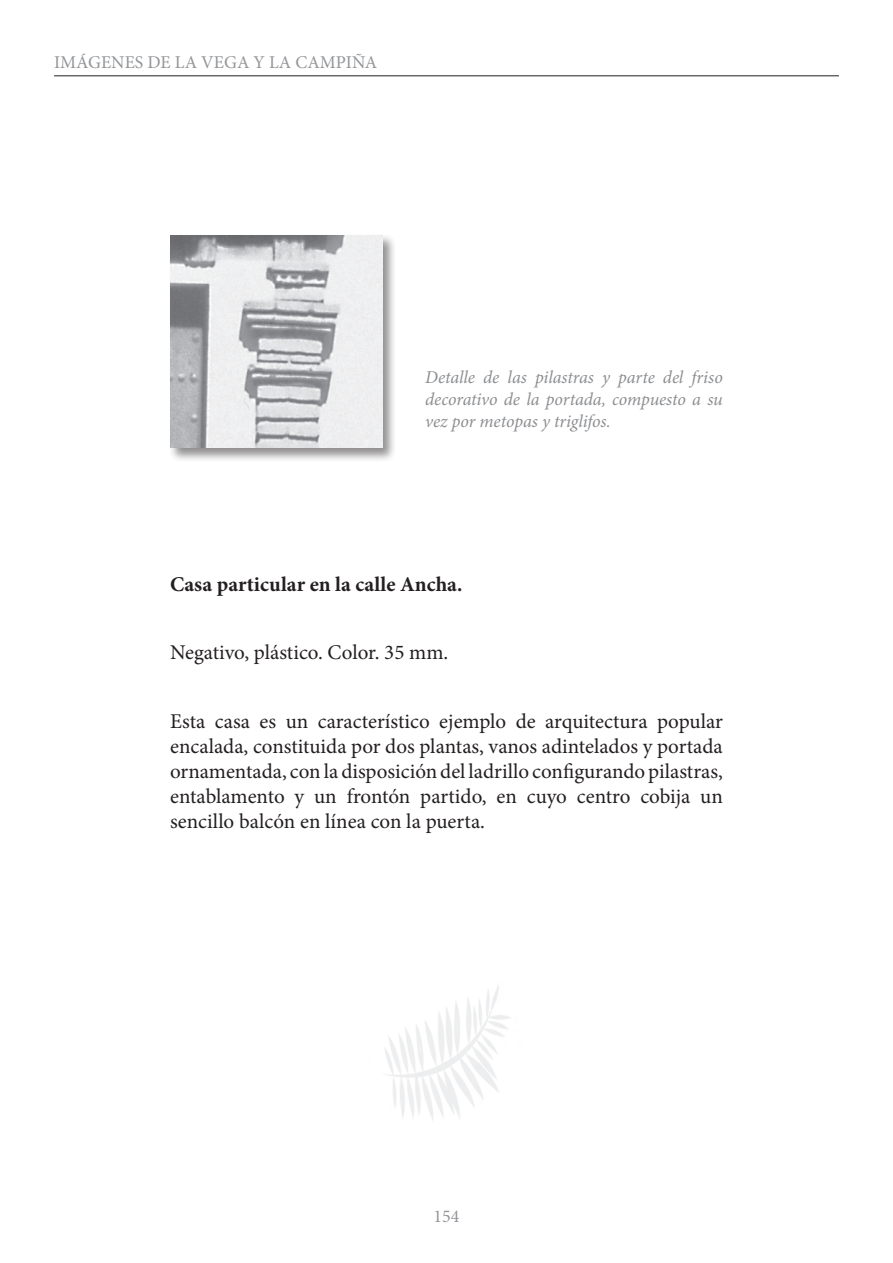
<style>
.page{position:relative;width:893px;height:1263px;background:#fff}
.page>*{position:absolute;margin:0;border:0;box-sizing:border-box;transform-origin:0 0}
.Normal_copy2{font:21px/25.2px "Minion Pro";color:#231f20;text-align:justify}
.Normal_copy2-2{font:700 21px "Minion Pro";letter-spacing:.005em;color:#231f20}
.Paragraph_Style_1{font:italic 18px/21.6px "Minion Pro";letter-spacing:-.01em;color:#8c8e91;text-align:justify}
.t1{font:18px "Minion Pro";color:#939598}
</style>
<div class="page">
<hr style="left:54px;top:75px;width:785px;height:1px;background:#231f20">
<div style="left:168px;top:233px;width:236px;height:236px;background:#231f20;opacity:.5"></div>
<img style="left:170px;top:235px;width:213px;height:213px">
<p class="t1" style="left:54px;top:50px;width:325px">IMÁGENES DE LA VEGA Y LA CAMPIÑA</p>
<p class="Paragraph_Style_1" style="left:425px;top:367px;width:299px">Detalle de las pilastras y parte del friso decorativo de la portada, compuesto a su vez por metopas y triglifos.</p>
<p class="Normal_copy2-2" style="left:170px;top:569px;width:294px">Casa particular en la calle Ancha.</p>
<p class="Normal_copy2" style="left:170px;top:640px;width:280px">Negativo, plástico. Color. 35 mm.</p>
<p class="Normal_copy2" style="left:170px;top:708px;width:554px">Esta casa es un característico ejemplo de arquitectura popular encalada, constituida por dos plantas, vanos adintelados y portada ornamentada, con la disposición del ladrillo configurando pilastras, entablamento y un frontón partido, en cuyo centro cobija un sencillo balcón en línea con la puerta.</p>
<p class="t1" style="left:433px;top:1204px;width:27px">154</p>
</div>
